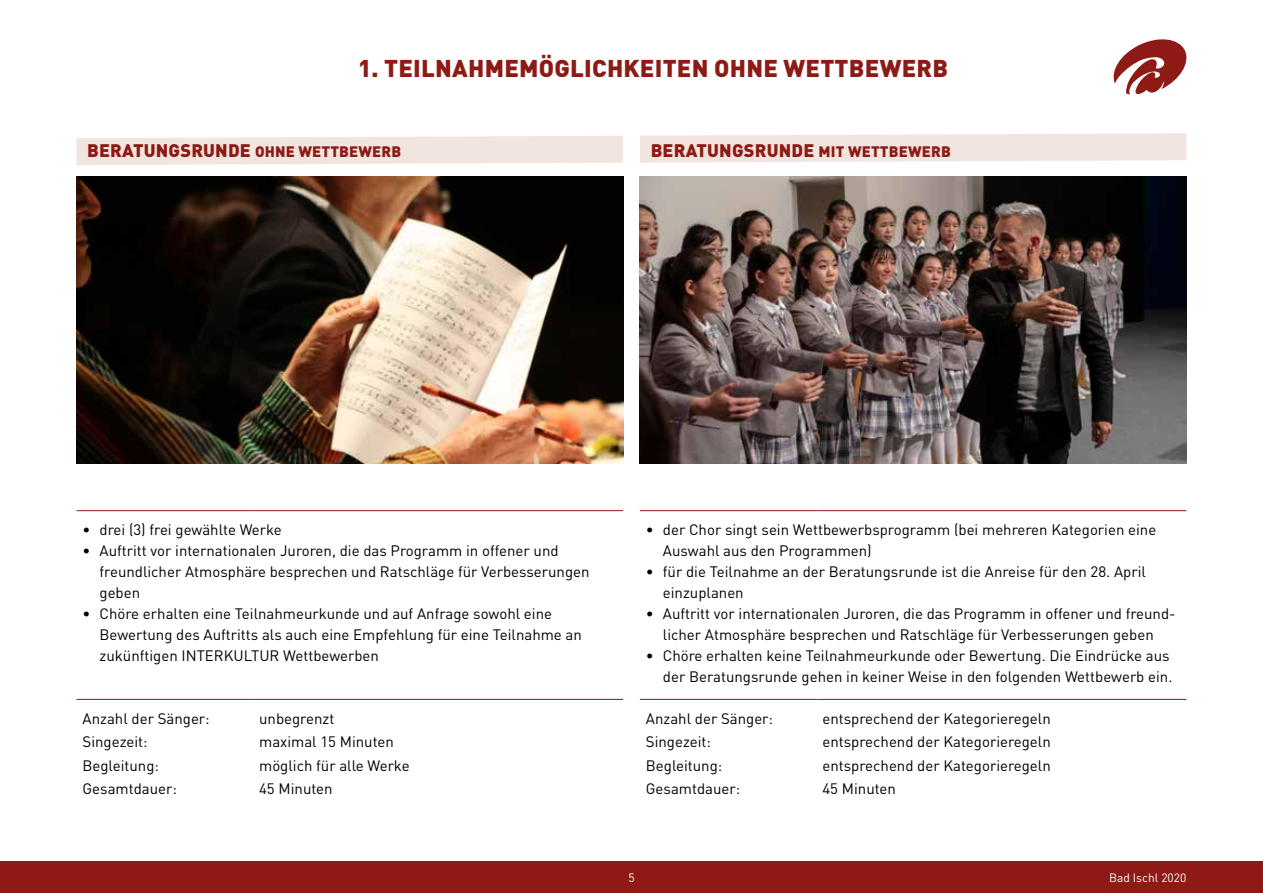
<style>
.page{position:relative;width:1263px;height:893px;background:#fff}
.page>*{position:absolute;margin:0;border:0;box-sizing:border-box;transform-origin:0 0}
.t1{font:900 24px "DIN Pro";letter-spacing:.01em;color:#8d1a14}
.t2{font:900 18px "DIN Pro";letter-spacing:.01em;color:#8d1a14}
.t3{font:15px/21px "DIN Pro";color:#000}
.t4{font:12px "DIN Pro";color:#fff}
.s1{font-size:15px}
</style>
<div class="page">
<div style="left:0;top:861px;width:1263px;height:32px;background:#8d1a14"></div>
<svg style="left:1113px;top:39px;width:74px;height:56px"></svg>
<svg style="left:76px;top:136px;width:547px;height:29px;background:#f2e6e2"></svg>
<svg style="left:640px;top:133px;width:546px;height:30px;background:#f3e7e3"></svg>
<hr style="left:77px;top:699px;width:176px;height:1px;background:#8d1a14">
<hr style="left:253px;top:699px;width:370px;height:1px;background:#8d1a14">
<hr style="left:77px;top:510px;width:176px;height:1px;background:#8d1a14">
<hr style="left:253px;top:510px;width:370px;height:1px;background:#8d1a14">
<hr style="left:640px;top:699px;width:176px;height:1px;background:#8d1a14">
<hr style="left:816px;top:699px;width:370px;height:1px;background:#8d1a14">
<hr style="left:640px;top:510px;width:176px;height:1px;background:#8d1a14">
<hr style="left:816px;top:510px;width:370px;height:1px;background:#8d1a14">
<img style="left:77px;top:176px;width:546px;height:287px">
<img style="left:640px;top:176px;width:546px;height:287px">
<h1 class="t1" style="left:358px;top:52px;width:591px">1. TEILNAHMEMÖGLICHKEITEN OHNE WETTBEWERB</h1>
<p class="t2" style="left:87px;top:138px;width:315px">BERATUNGSRUNDE <span class="s1">OHNE WETTBEWERB</span></p>
<p class="t2" style="left:651px;top:138px;width:302px">BERATUNGSRUNDE <span class="s1">MIT WETTBEWERB</span></p>
<p class="t3" style="left:83px;top:518px;width:201px">• drei (3) frei gewählte Werke</p>
<p class="t3" style="left:100px;top:539px;width:491px;text-indent:-17px">• Auftritt vor internationalen Juroren, die das Programm in offener und freundlicher Atmosphäre besprechen und Ratschläge für Verbesserungen geben</p>
<p class="t3" style="left:100px;top:602px;width:484px;text-indent:-17px">• Chöre erhalten eine Teilnahmeurkunde und auf Anfrage sowohl eine<br>Bewertung des Auftritts als auch eine Empfehlung für eine Teilnahme an zukünftigen INTERKULTUR Wettbewerben</p>
<p class="t3" style="left:83px;top:707px;width:129px">Anzahl der Sänger:</p>
<p class="t3" style="left:259px;top:707px;width:77px">unbegrenzt</p>
<p class="t3" style="left:83px;top:730px;width:67px">Singezeit:</p>
<p class="t3" style="left:259px;top:730px;width:136px">maximal 15 Minuten</p>
<p class="t3" style="left:83px;top:754px;width:78px">Begleitung:</p>
<p class="t3" style="left:259px;top:754px;width:152px">möglich für alle Werke</p>
<p class="t3" style="left:83px;top:777px;width:96px">Gesamtdauer:</p>
<p class="t3" style="left:259px;top:777px;width:75px">45 Minuten</p>
<p class="t3" style="left:663px;top:518px;width:495px;text-indent:-17px">• der Chor singt sein Wettbewerbsprogramm (bei mehreren Kategorien eine<br>Auswahl aus den Programmen)</p>
<p class="t3" style="left:663px;top:560px;width:485px;text-indent:-17px">• für die Teilnahme an der Beratungsrunde ist die Anreise für den 28. April einzuplanen</p>
<p class="t3" style="left:646px;top:602px;width:531px;text-align:center">• Auftritt vor internationalen Juroren, die das Programm in offener und freund&shy;licher Atmosphäre besprechen und Ratschläge für Verbesserungen geben</p>
<p class="t3" style="left:646px;top:644px;width:528px;text-align:right">• Chöre erhalten keine Teilnahmeurkunde oder Bewertung. Die Eindrücke aus der Beratungsrunde gehen in keiner Weise in den folgenden Wettbewerb ein.</p>
<p class="t3" style="left:646px;top:707px;width:129px">Anzahl der Sänger:</p>
<p class="t3" style="left:822px;top:707px;width:230px">entsprechend der Kategorieregeln</p>
<p class="t3" style="left:646px;top:730px;width:67px">Singezeit:</p>
<p class="t3" style="left:822px;top:730px;width:230px">entsprechend der Kategorieregeln</p>
<p class="t3" style="left:646px;top:754px;width:78px">Begleitung:</p>
<p class="t3" style="left:822px;top:754px;width:230px">entsprechend der Kategorieregeln</p>
<p class="t3" style="left:646px;top:777px;width:96px">Gesamtdauer:</p>
<p class="t3" style="left:822px;top:777px;width:75px">45 Minuten</p>
<p class="t4" style="left:628px;top:869px;width:8px">5</p>
<p class="t4" style="left:1109px;top:869px;width:79px">Bad Ischl 2020</p>
</div>
